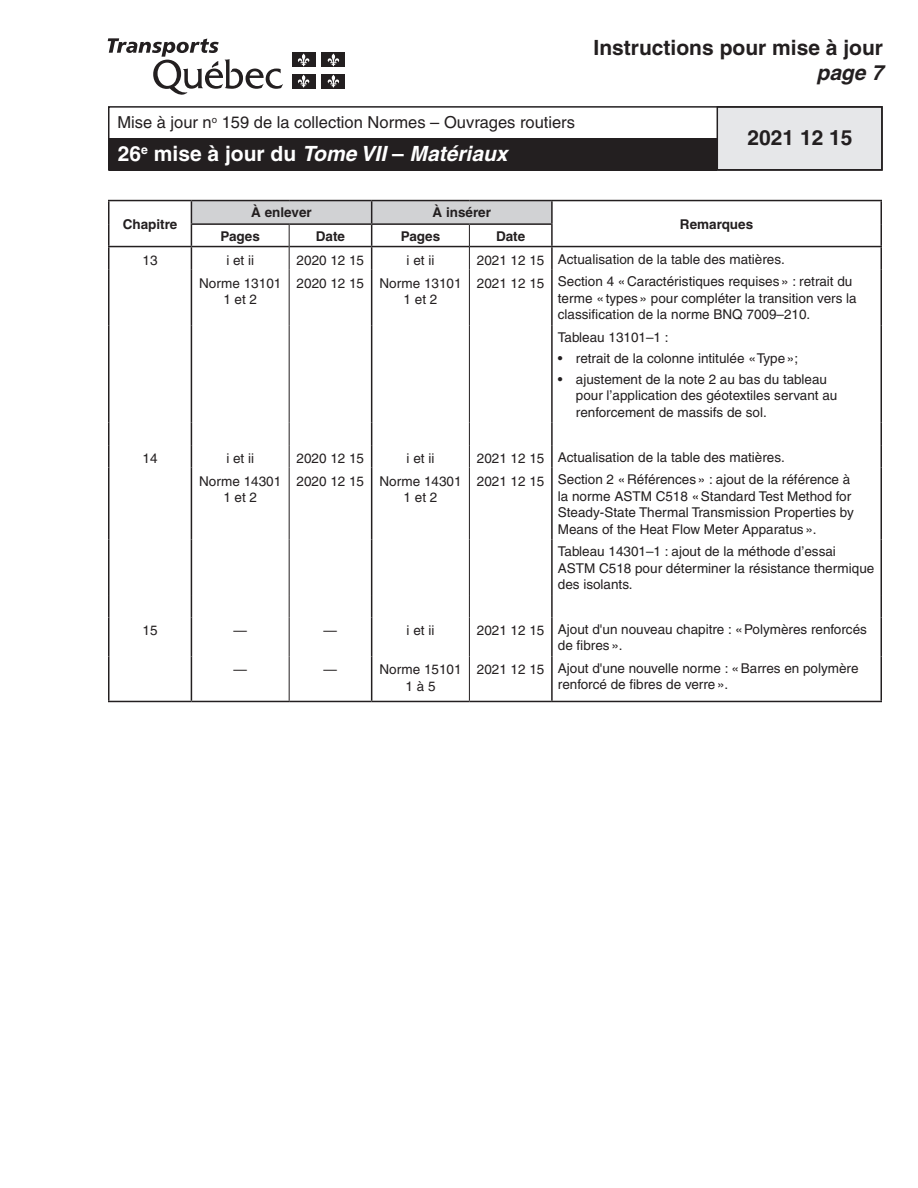
<style>
.page{position:relative;width:918px;height:1188px;background:#fff}
.page>*{position:absolute;margin:0;border:0;box-sizing:border-box;transform-origin:0 0}
.t1{font:700 21px "Helvetica";color:#231f20}
.t2{font:italic 700 21px "Helvetica";color:#fff}
.t3{font:italic 700 21px "Helvetica";color:#231f20}
.t4{font:16.5px "Helvetica";color:#231f20}
.t5{font:13.5px/16.5px "Helvetica";color:#231f20}
.t6{font:700 13.5px "Helvetica";color:#231f20}
.s1{font-style:normal}
</style>
<div class="page">
<div style="left:717px;top:107px;width:165px;height:63px;background:#e6e7e9"></div>
<div style="left:109px;top:138px;width:608px;height:33px;background:#231f20"></div>
<div style="left:108px;top:106px;width:775px;height:65px;border:2px solid #231f20"></div>
<svg style="left:108px;top:38px;width:175px;height:57px"></svg>
<div style="left:292px;top:53px;width:23px;height:14px;background:#231f20"></div>
<svg style="left:297px;top:53px;width:13px;height:13px"></svg>
<div style="left:322px;top:53px;width:23px;height:14px;background:#231f20"></div>
<svg style="left:327px;top:53px;width:13px;height:13px"></svg>
<div style="left:292px;top:74px;width:23px;height:14px;background:#231f20"></div>
<svg style="left:297px;top:75px;width:13px;height:13px"></svg>
<div style="left:322px;top:74px;width:23px;height:14px;background:#231f20"></div>
<svg style="left:327px;top:75px;width:13px;height:13px"></svg>
<hr style="left:108px;top:200px;width:83px;height:1px;background:#231f20">
<hr style="left:108px;top:201px;width:2px;height:23px;background:#231f20">
<hr style="left:191px;top:200px;width:98px;height:1px;background:#231f20">
<hr style="left:289px;top:200px;width:83px;height:1px;background:#231f20">
<hr style="left:372px;top:200px;width:97px;height:1px;background:#231f20">
<hr style="left:469px;top:200px;width:83px;height:1px;background:#231f20">
<hr style="left:552px;top:200px;width:330px;height:1px;background:#231f20">
<hr style="left:551px;top:201px;width:2px;height:22px;background:#231f20">
<hr style="left:880px;top:201px;width:2px;height:23px;background:#231f20">
<hr style="left:108px;top:224px;width:2px;height:22px;background:#231f20">
<hr style="left:469px;top:223px;width:84px;height:2px;background:#231f20">
<hr style="left:551px;top:225px;width:2px;height:21px;background:#231f20">
<hr style="left:880px;top:224px;width:2px;height:22px;background:#231f20">
<hr style="left:108px;top:246px;width:83px;height:1px;background:#231f20">
<hr style="left:552px;top:246px;width:330px;height:1px;background:#231f20">
<hr style="left:551px;top:247px;width:2px;height:23px;background:#231f20">
<hr style="left:880px;top:247px;width:2px;height:23px;background:#231f20">
<hr style="left:371px;top:270px;width:1px;height:55px;background:#231f20">
<hr style="left:551px;top:270px;width:2px;height:55px;background:#231f20">
<hr style="left:880px;top:270px;width:2px;height:55px;background:#231f20">
<hr style="left:371px;top:325px;width:1px;height:98px;background:#231f20">
<hr style="left:551px;top:325px;width:2px;height:98px;background:#231f20">
<hr style="left:880px;top:325px;width:2px;height:98px;background:#231f20">
<hr style="left:551px;top:423px;width:2px;height:22px;background:#231f20">
<hr style="left:880px;top:423px;width:2px;height:22px;background:#231f20">
<svg style="left:371px;top:423px;width:1px;height:45px"></svg>
<hr style="left:551px;top:445px;width:2px;height:23px;background:#231f20">
<hr style="left:880px;top:445px;width:2px;height:23px;background:#231f20">
<hr style="left:371px;top:468px;width:1px;height:72px;background:#231f20">
<hr style="left:551px;top:468px;width:2px;height:72px;background:#231f20">
<hr style="left:880px;top:468px;width:2px;height:72px;background:#231f20">
<hr style="left:371px;top:540px;width:1px;height:55px;background:#231f20">
<hr style="left:551px;top:540px;width:2px;height:55px;background:#231f20">
<hr style="left:880px;top:540px;width:2px;height:55px;background:#231f20">
<svg style="left:371px;top:595px;width:1px;height:23px"></svg>
<hr style="left:551px;top:595px;width:2px;height:23px;background:#231f20">
<hr style="left:880px;top:595px;width:2px;height:23px;background:#231f20">
<hr style="left:551px;top:618px;width:2px;height:38px;background:#231f20">
<hr style="left:880px;top:618px;width:2px;height:38px;background:#231f20">
<hr style="left:551px;top:656px;width:2px;height:45px;background:#231f20">
<hr style="left:880px;top:656px;width:2px;height:45px;background:#231f20">
<hr style="left:289px;top:270px;width:1px;height:55px;background:#231f20">
<hr style="left:289px;top:325px;width:1px;height:98px;background:#231f20">
<svg style="left:289px;top:423px;width:1px;height:45px"></svg>
<hr style="left:289px;top:468px;width:1px;height:72px;background:#231f20">
<hr style="left:289px;top:540px;width:1px;height:55px;background:#231f20">
<svg style="left:289px;top:595px;width:1px;height:23px"></svg>
<hr style="left:108px;top:247px;width:2px;height:23px;background:#231f20">
<hr style="left:108px;top:270px;width:2px;height:55px;background:#231f20">
<hr style="left:108px;top:325px;width:2px;height:98px;background:#231f20">
<hr style="left:108px;top:423px;width:2px;height:22px;background:#231f20">
<hr style="left:108px;top:445px;width:2px;height:23px;background:#231f20">
<hr style="left:108px;top:468px;width:2px;height:72px;background:#231f20">
<hr style="left:108px;top:540px;width:2px;height:55px;background:#231f20">
<hr style="left:108px;top:595px;width:2px;height:23px;background:#231f20">
<hr style="left:108px;top:618px;width:2px;height:38px;background:#231f20">
<hr style="left:108px;top:656px;width:2px;height:45px;background:#231f20">
<hr style="left:469px;top:270px;width:1px;height:55px;background:#231f20">
<hr style="left:469px;top:325px;width:1px;height:98px;background:#231f20">
<svg style="left:469px;top:423px;width:1px;height:45px"></svg>
<hr style="left:469px;top:468px;width:1px;height:72px;background:#231f20">
<hr style="left:469px;top:540px;width:1px;height:55px;background:#231f20">
<svg style="left:469px;top:595px;width:1px;height:23px"></svg>
<hr style="left:469px;top:618px;width:1px;height:38px;background:#231f20">
<hr style="left:469px;top:656px;width:1px;height:45px;background:#231f20">
<svg style="left:191px;top:201px;width:361px;height:69px"></svg>
<hr style="left:191px;top:270px;width:1px;height:55px;background:#231f20">
<hr style="left:191px;top:325px;width:1px;height:98px;background:#231f20">
<svg style="left:191px;top:423px;width:1px;height:45px"></svg>
<hr style="left:191px;top:468px;width:1px;height:72px;background:#231f20">
<hr style="left:191px;top:540px;width:1px;height:55px;background:#231f20">
<svg style="left:191px;top:595px;width:1px;height:23px"></svg>
<hr style="left:191px;top:618px;width:1px;height:38px;background:#231f20">
<hr style="left:191px;top:656px;width:1px;height:45px;background:#231f20">
<hr style="left:108px;top:701px;width:83px;height:1px;background:#231f20">
<hr style="left:191px;top:701px;width:98px;height:1px;background:#231f20">
<hr style="left:289px;top:701px;width:83px;height:1px;background:#231f20">
<hr style="left:372px;top:701px;width:97px;height:1px;background:#231f20">
<hr style="left:469px;top:701px;width:83px;height:1px;background:#231f20">
<hr style="left:552px;top:701px;width:330px;height:1px;background:#231f20">
<hr style="left:371px;top:618px;width:1px;height:38px;background:#231f20">
<hr style="left:371px;top:656px;width:1px;height:45px;background:#231f20">
<hr style="left:289px;top:618px;width:1px;height:38px;background:#231f20">
<hr style="left:289px;top:656px;width:1px;height:45px;background:#231f20">
<p class="t4" style="left:117px;top:113px;width:459px">Mise à jour n<sup>o</sup> 159 de la collection Normes – Ouvrages routiers</p>
<h1 class="t2" style="left:118px;top:141px;width:391px"><span class="s1">26</span><sup>e</sup> <span class="s1">mise à jour du</span> Tome VII <span class="s1">–</span> Matériaux</h1>
<p class="t6" style="left:123px;top:216px;width:56px">Chapitre</p>
<p class="t6" style="left:251px;top:204px;width:62px">À enlever</p>
<p class="t6" style="left:433px;top:204px;width:60px">À insérer</p>
<p class="t6" style="left:221px;top:228px;width:41px">Pages</p>
<p class="t6" style="left:316px;top:228px;width:31px">Date</p>
<p class="t6" style="left:401px;top:228px;width:41px">Pages</p>
<p class="t6" style="left:496px;top:228px;width:31px">Date</p>
<h1 class="t1" style="left:594px;top:35px;width:291px">Instructions pour mise à jour</h1>
<h1 class="t3" style="left:817px;top:60px;width:68px">page 7</h1>
<h1 class="t1" style="left:748px;top:125px;width:107px">2021 12 15</h1>
<p class="t6" style="left:680px;top:216px;width:75px">Remarques</p>
<p class="t5" style="left:143px;top:252px;width:17px">13</p>
<p class="t5" style="left:226px;top:252px;width:29px">i et ii</p>
<p class="t5" style="left:297px;top:252px;width:69px">2020 12 15</p>
<p class="t5" style="left:407px;top:252px;width:29px">i et ii</p>
<p class="t5" style="left:477px;top:251px;width:309px">2021 12 15 Actualisation de la table des matières.</p>
<p class="t5" style="left:199px;top:275px;width:84px;text-align:center">Norme 13101<br>1 et 2</p>
<p class="t5" style="left:404px;top:275px;width:59px;text-indent:-107px">2020 12 15 Norme 13101<br>1 et 2</p>
<p class="t5" style="left:558px;top:273px;width:300px;text-indent:-81px">2021 12 15 Section 4 «Caractéristiques requises» : retrait du terme «types» pour compléter la transition vers la classification de la norme BNQ 7009–210.</p>
<p class="t5" style="left:558px;top:329px;width:112px">Tableau 13101–1 :</p>
<p class="t5" style="left:558px;top:350px;width:242px">• retrait de la colonne intitulée «Type»;</p>
<p class="t5" style="left:576px;top:371px;width:263px;text-indent:-18px">• ajustement de la note 2 au bas du tableau pour l’application des géotextiles servant au renforcement de massifs de sol.</p>
<p class="t5" style="left:143px;top:450px;width:17px">14</p>
<p class="t5" style="left:226px;top:450px;width:29px">i et ii</p>
<p class="t5" style="left:297px;top:450px;width:69px">2020 12 15</p>
<p class="t5" style="left:407px;top:450px;width:29px">i et ii</p>
<p class="t5" style="left:477px;top:449px;width:309px">2021 12 15 Actualisation de la table des matières.</p>
<p class="t5" style="left:199px;top:473px;width:84px;text-align:center">Norme 14301<br>1 et 2</p>
<p class="t5" style="left:404px;top:473px;width:59px;text-indent:-107px">2020 12 15 Norme 14301<br>1 et 2</p>
<p class="t5" style="left:558px;top:471px;width:298px;text-indent:-81px">2021 12 15 Section 2 «Références» : ajout de la référence à la norme ASTM C518 «Standard Test Method for Steady-State Thermal Transmission Properties by Means of the Heat Flow Meter Apparatus».</p>
<p class="t5" style="left:558px;top:543px;width:318px">Tableau 14301–1 : ajout de la méthode d’essai<br>ASTM C518 pour déterminer la résistance thermique des isolants.</p>
<p class="t5" style="left:143px;top:622px;width:17px">15</p>
<p class="t5" style="left:234px;top:622px;width:15px">—</p>
<p class="t5" style="left:324px;top:622px;width:15px">—</p>
<p class="t5" style="left:407px;top:622px;width:29px">i et ii</p>
<p class="t5" style="left:558px;top:621px;width:311px;text-indent:-81px">2021 12 15 Ajout d'un nouveau chapitre : «Polymères renforcés de fibres».</p>
<p class="t5" style="left:234px;top:661px;width:15px">—</p>
<p class="t5" style="left:324px;top:661px;width:15px">—</p>
<p class="t5" style="left:379px;top:661px;width:84px;text-align:center">Norme 15101<br>1 à 5</p>
<p class="t5" style="left:558px;top:660px;width:302px;text-indent:-81px">2021 12 15 Ajout d'une nouvelle norme : «Barres en polymère renforcé de fibres de verre».</p>
</div>
